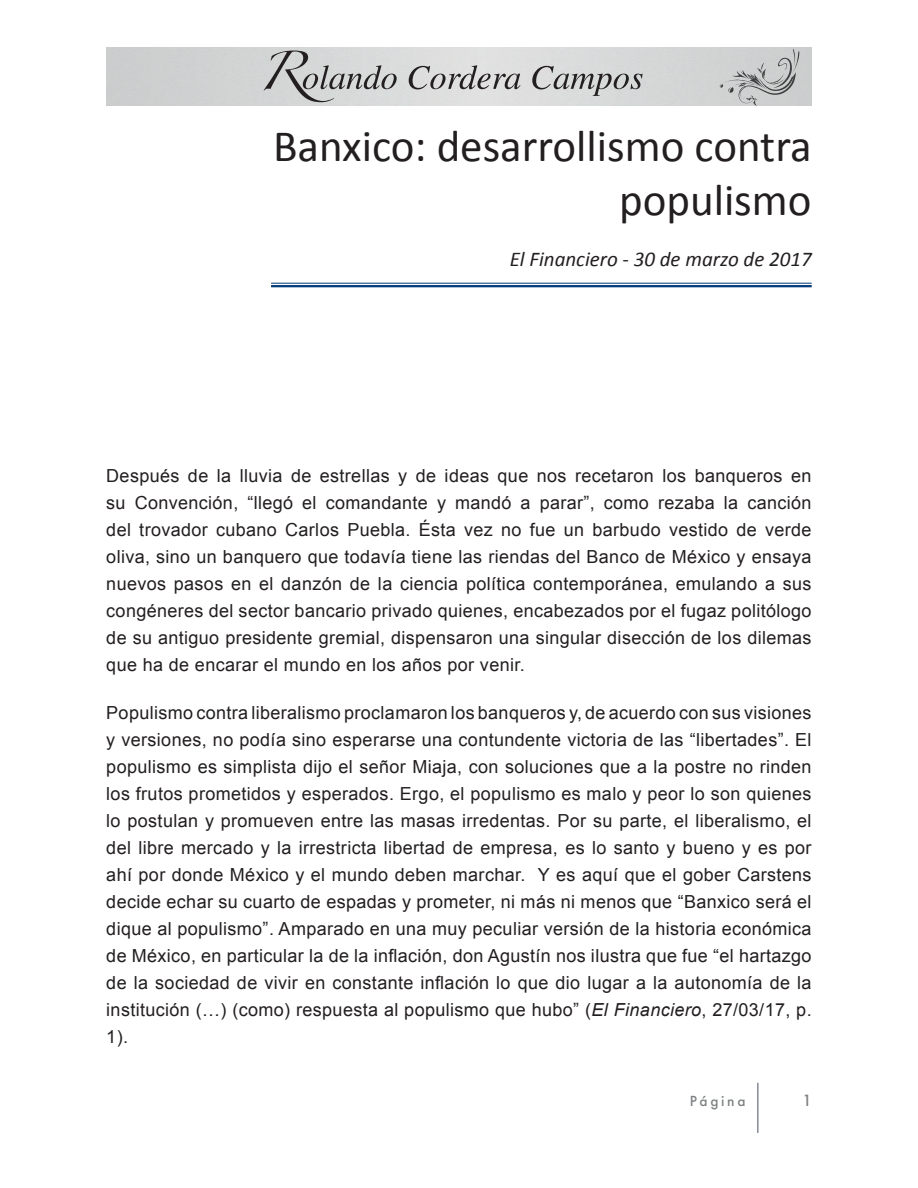
<style>
.page{position:relative;width:918px;height:1188px;background:#fff}
.page>*{position:absolute;margin:0;border:0;box-sizing:border-box;transform-origin:0 0}
.t1{font:45px/54px "Calibri";color:#231f20;text-align:right}
.t2{font:italic 21px "Calibri";color:#231f20}
.t3{font:18px/27px "Arial";letter-spacing:.02em;color:#231f20;text-align:justify}
.t4{font:500 15px "Futura";color:#7e8182}
.t5{font:500 13.5px "Futura";letter-spacing:.2em;color:#7e8182}
.s1{font-style:italic}
</style>
<div class="page">
<svg style="left:264px;top:51px;width:133px;height:51px;background:#bbbcbc"></svg>
<svg style="left:409px;top:65px;width:112px;height:24px;background:#b4b3b3"></svg>
<svg style="left:532px;top:66px;width:111px;height:30px;background:#b7b7b7"></svg>
<svg style="left:719px;top:49px;width:80px;height:57px;background:#bfc0c1"></svg>
<hr style="left:757px;top:1083px;width:2px;height:50px;background:#848ba0">
<hr style="left:271px;top:283px;width:541px;height:1px;background:#013a7a">
<hr style="left:271px;top:285px;width:541px;height:2px;background:#013a7a">
<p class="t1" style="left:273px;top:120px;width:540px">Banxico: desarrollismo contra populismo</p>
<p class="t2" style="left:510px;top:244px;width:304px">El Financiero - 30 de marzo de 2017</p>
<p class="t3" style="left:106px;top:462px;width:707px">Después de la lluvia de estrellas y de ideas que nos recetaron los banqueros en su Convención, “llegó el comandante y mandó a parar”, como rezaba la canción del trovador cubano Carlos Puebla. Ésta vez no fue un barbudo vestido de verde oliva, sino un banquero que todavía tiene las riendas del Banco de México y ensaya nuevos pasos en el danzón de la ciencia política contemporánea, emulando a sus congéneres del sector bancario privado quienes, encabezados por el fugaz politólogo de su antiguo presidente gremial, dispensaron una singular disección de los dilemas que ha de encarar el mundo en los años por venir.</p>
<p class="t3" style="left:106px;top:699px;width:707px">Populismo contra liberalismo proclamaron los banqueros y, de acuerdo con sus visiones y versiones, no podía sino esperarse una contundente victoria de las “libertades”. El populismo es simplista dijo el señor Miaja, con soluciones que a la postre no rinden los frutos prometidos y esperados. Ergo, el populismo es malo y peor lo son quienes lo postulan y promueven entre las masas irredentas. Por su parte, el liberalismo, el del libre mercado y la irrestricta libertad de empresa, es lo santo y bueno y es por ahí por donde México y el mundo deben marchar. Y es aquí que el gober Carstens decide echar su cuarto de espadas y prometer, ni más ni menos que “Banxico será el dique al populismo”. Amparado en una muy peculiar versión de la historia económica de México, en particular la de la inflación, don Agustín nos ilustra que fue “el hartazgo de la sociedad de vivir en constante inflación lo que dio lugar a la autonomía de la institución (…) (como) respuesta al populismo que hubo” (<span class="s1">El Financiero</span>, 27/03/17, p.<br>1).</p>
<p class="t5" style="left:690px;top:1092px;width:57px">Página</p>
<p class="t4" style="left:802px;top:1091px;width:11px">1</p>
</div>
